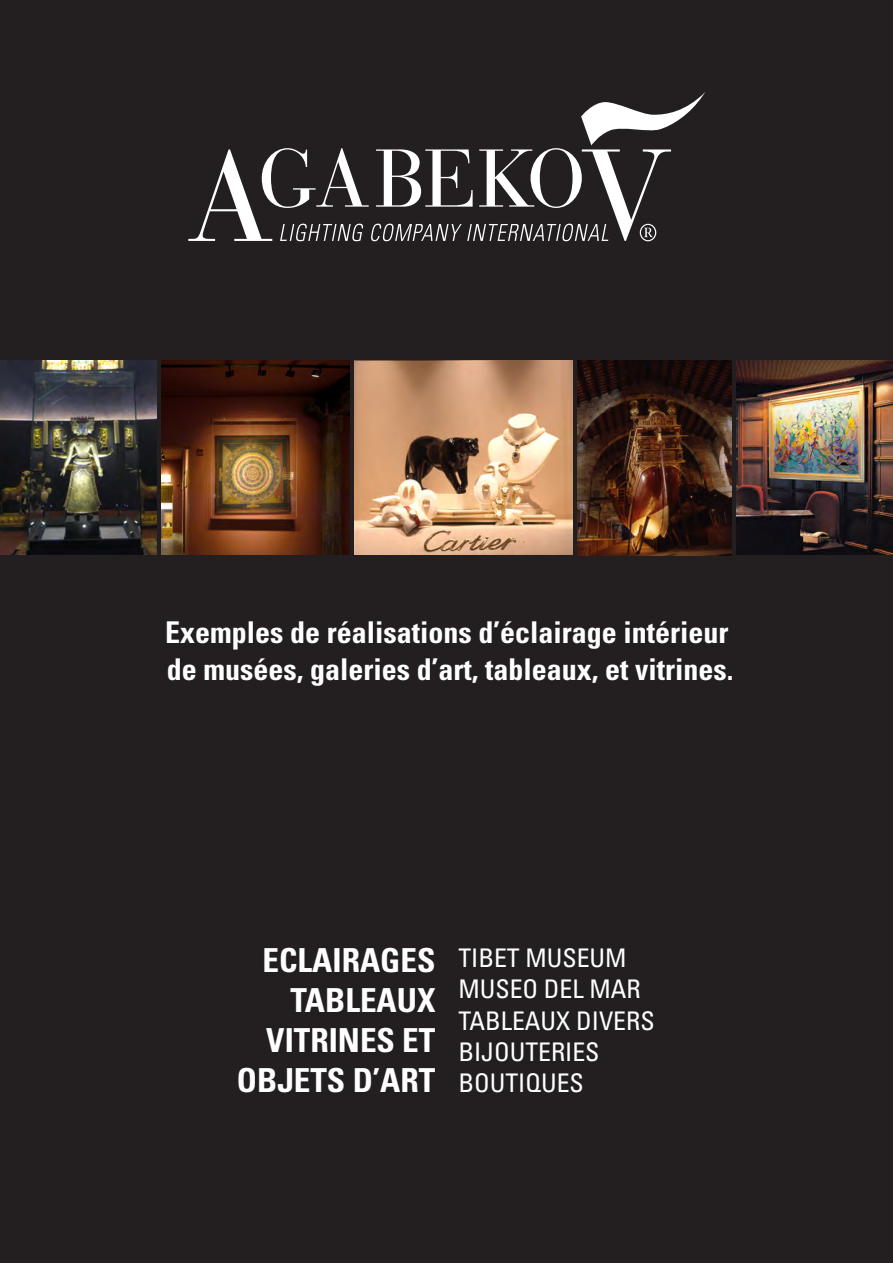
<style>
.page{position:relative;width:893px;height:1263px;background:#231f20}
.page>*{position:absolute;margin:0;border:0;box-sizing:border-box;transform-origin:0 0}
.t1{font:700 condensed 33px/39.8px "Univers LT";color:#fff;text-align:right}
.t2{font:700 condensed 30px/36.8px "Univers LT";color:#fff}
.t3{font:condensed 25.65px/31.3px "Univers LT";color:#fff}
</style>
<div class="page">
<img style="left:162px;top:360px;width:188px;height:195px">
<img style="left:0;top:360px;width:157px;height:195px">
<img style="left:354px;top:360px;width:218px;height:195px">
<img style="left:577px;top:360px;width:154px;height:195px">
<img style="left:736px;top:360px;width:157px;height:195px">
<svg style="left:188px;top:92px;width:517px;height:149px"></svg>
<p class="t2" style="left:165px;top:614px;width:570px">Exemples de réalisations d’éclairage intérieur de musées, galeries d’art, tableaux, et vitrines.</p>
<p class="t1" style="left:237px;top:941px;width:200px">ECLAIRAGES<br>TABLEAUX<br>VITRINES ET<br>OBJETS D’ART</p>
<p class="t3" style="left:458px;top:941px;width:198px">TIBET MUSEUM<br>MUSEO DEL MAR<br>TABLEAUX DIVERS<br>BIJOUTERIES<br>BOUTIQUES</p>
</div>
